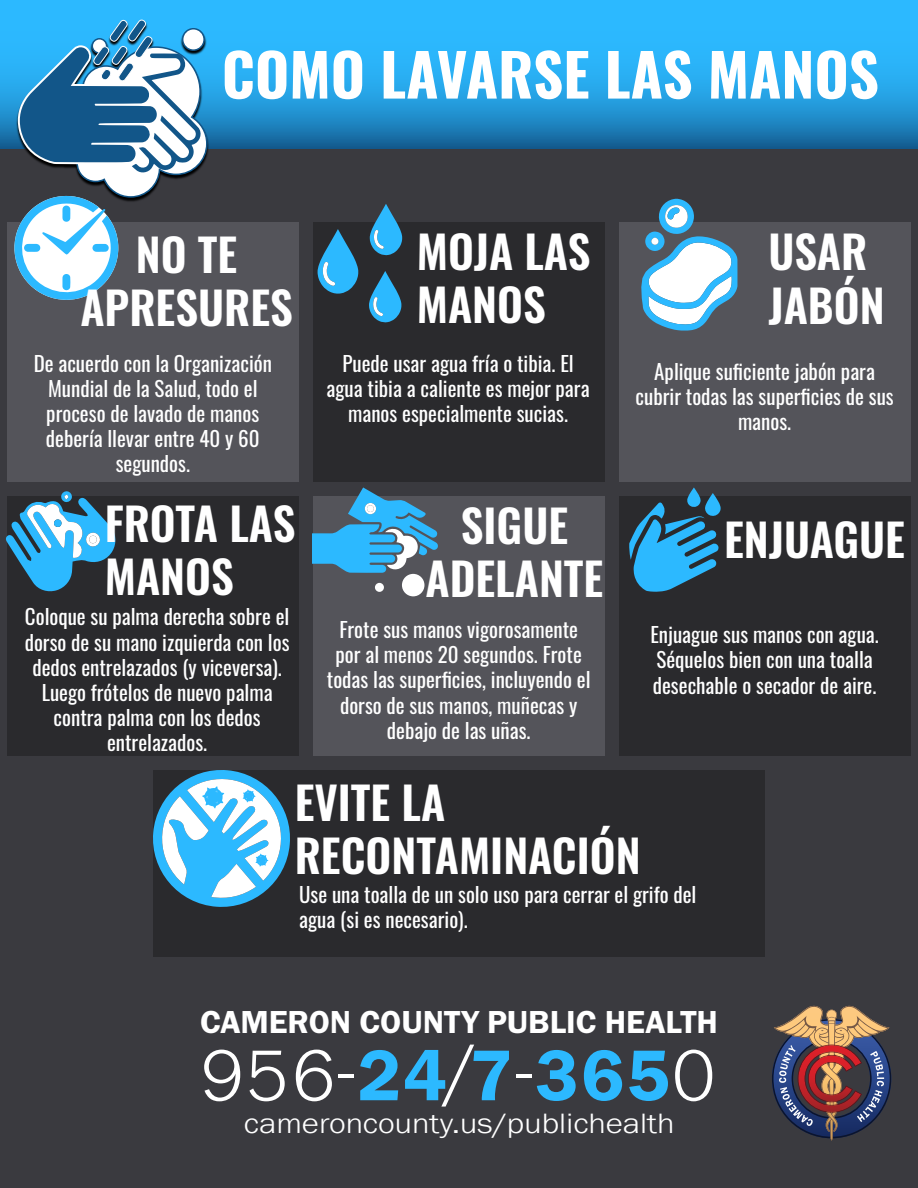
<style>
.page{position:relative;width:918px;height:1188px;background:#3a3a3f}
.page>*{position:absolute;margin:0;border:0;box-sizing:border-box;transform-origin:0 0}
.t1{font:300 74.25px "Franklin Gothic URW";color:#fff}
.t2{font:700 58.8px "Oswald";color:#fff}
.t3{font:600 45px/53.2px "Oswald";color:#fff}
.t4{font:33px "Franklin Gothic URW Dem";color:#fff}
.t5{font:300 28.95px "Franklin Gothic URW";color:#fff;scale:1.14 1}
.t6{font:21px/25.2px "Oswald";color:#fff;text-align:center}
.s1{font-family:"Franklin Gothic URW Dem";font-weight:400;color:#2cb9ff}
</style>
<div class="page">
<svg style="left:0;top:0;width:918px;height:149px;background:#26a3e4"></svg>
<svg style="left:772px;top:1006px;width:119px;height:135px"></svg>
<img style="left:15px;top:19px;width:196px;height:130px">
<div style="left:313px;top:222px;width:292px;height:260px;background:#2a2a2d"></div>
<div style="left:619px;top:222px;width:291px;height:259px;background:#54545a"></div>
<div style="left:7px;top:222px;width:292px;height:259px;background:#54545a"></div>
<div style="left:313px;top:496px;width:292px;height:260px;background:#54545a"></div>
<div style="left:619px;top:496px;width:291px;height:260px;background:#2a2a2d"></div>
<div style="left:7px;top:496px;width:292px;height:260px;background:#2a2a2d"></div>
<div style="left:153px;top:770px;width:612px;height:186px;background:#2a2a2d"></div>
<svg style="left:9px;top:20px;width:199px;height:280px"></svg>
<svg style="left:5px;top:491px;width:111px;height:101px"></svg>
<svg style="left:318px;top:229px;width:40px;height:65px"></svg>
<svg style="left:370px;top:204px;width:32px;height:51px"></svg>
<svg style="left:369px;top:271px;width:33px;height:52px"></svg>
<svg style="left:641px;top:199px;width:96px;height:132px"></svg>
<div style="left:402px;top:574px;width:22px;height:22px;background:#fff;border-radius:50%"></div>
<div style="left:375px;top:583px;width:9px;height:9px;background:#fff;border-radius:50%"></div>
<svg style="left:312px;top:487px;width:126px;height:86px"></svg>
<div style="left:367px;top:505px;width:7px;height:7px;background:#fff;border-radius:50%"></div>
<svg style="left:629px;top:487px;width:92px;height:105px"></svg>
<svg style="left:153px;top:770px;width:137px;height:137px"></svg>
<h2 class="t2" style="left:222px;top:44px;width:659px">COMO LAVARSE LAS MANOS</h2>
<h3 class="t3" style="left:80px;top:231px;width:214px;text-align:center">NO TE<br>APRESURES</h3>
<h3 class="t3" style="left:417px;top:228px;width:175px">MOJA LAS<br>MANOS</h3>
<h3 class="t3" style="left:768px;top:228px;width:118px">USAR<br>JABÓN</h3>
<p class="t6" style="left:34px;top:348px;width:240px">De acuerdo con la Organización<br>Mundial de la Salud, todo el proceso de lavado de manos debería llevar entre 40 y 60 segundos.</p>
<p class="t6" style="left:327px;top:348px;width:265px">Puede usar agua fría o tibia. El agua tibia a caliente es mejor para manos especialmente sucias.</p>
<p class="t6" style="left:636px;top:357px;width:260px">Aplique suficiente jabón para cubrir todas las superficies de sus manos.</p>
<h3 class="t3" style="left:105px;top:500px;width:192px">FROTA LAS<br>MANOS</h3>
<h3 class="t3" style="left:426px;top:501px;width:179px;text-align:center">SIGUE<br>ADELANTE</h3>
<h3 class="t3" style="left:724px;top:516px;width:182px">ENJUAGUE</h3>
<p class="t6" style="left:25px;top:602px;width:266px">Coloque su palma derecha sobre el dorso de su mano izquierda con los dedos entrelazados (y viceversa).<br>Luego frótelos de nuevo palma contra palma con los dedos entrelazados.</p>
<p class="t6" style="left:327px;top:615px;width:265px">Frote sus manos vigorosamente por al menos 20 segundos. Frote todas las superficies, incluyendo el dorso de sus manos, muñecas y debajo de las uñas.</p>
<p class="t6" style="left:650px;top:620px;width:230px;text-align:left">Enjuague sus manos con agua.<br>Séquelos bien con una toalla desechable o secador de aire.</p>
<h3 class="t3" style="left:295px;top:779px;width:348px">EVITE LA<br>RECONTAMINACIÓN</h3>
<p class="t6" style="left:299px;top:880px;width:399px;text-align:left">Use una toalla de un solo uso para cerrar el grifo del agua (si es necesario).</p>
<h3 class="t4" style="left:200px;top:1002px;width:519px">CAMERON COUNTY PUBLIC HEALTH</h3>
<h1 class="t1" style="left:201px;top:1029px;width:516px">956-<span class="s1">24 7</span>/ -<span class="s1">365</span>0</h1>
<h3 class="t5" style="left:244px;top:1106px;width:379px">cameroncounty.us/publichealth</h3>
</div>
